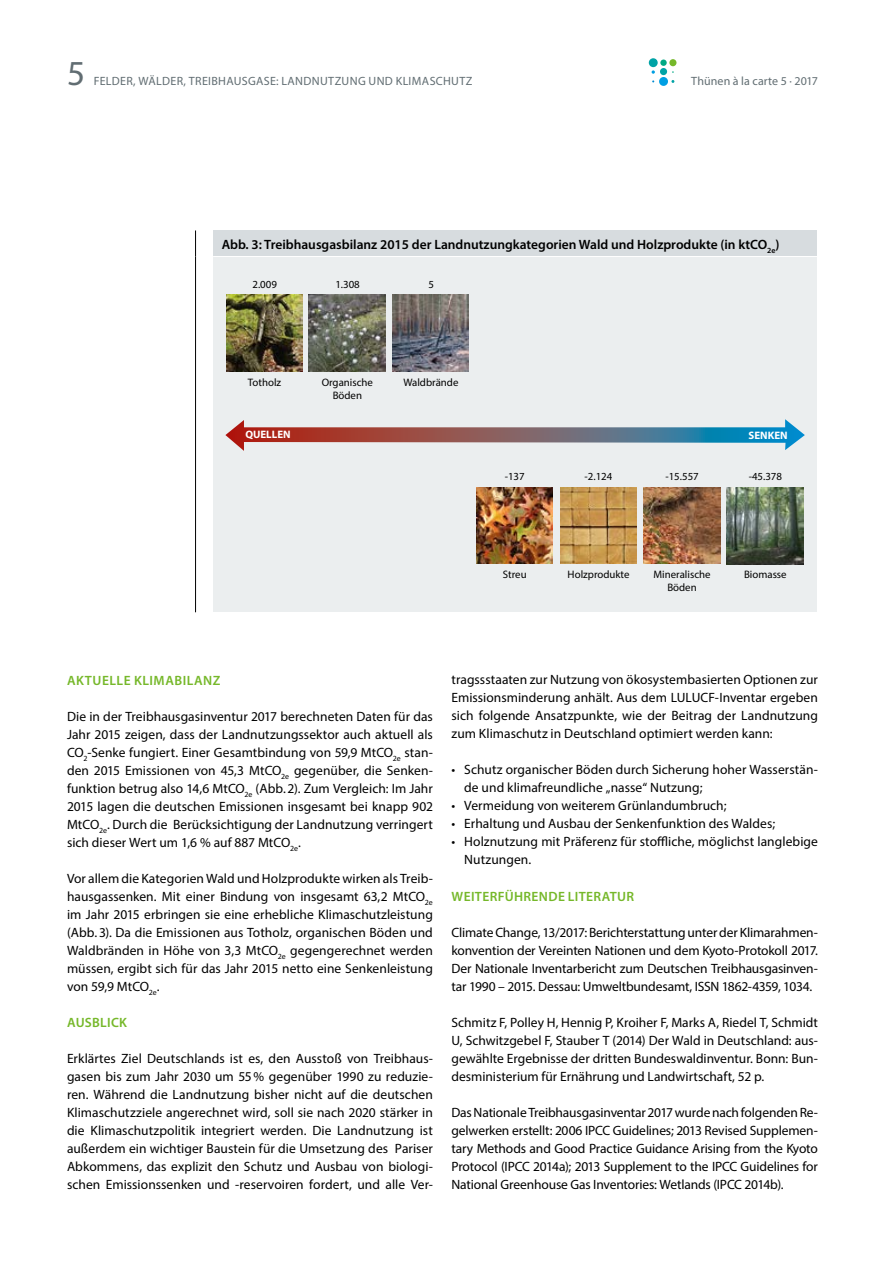
<style>
.page{position:relative;width:885px;height:1263px;background:#fff}
.page>*{position:absolute;margin:0;border:0;box-sizing:border-box;transform-origin:0 0}
.Pagina{font:35.25px "Myriad Pro";color:#616d72}
.Fließtext{font:13.5px/18px "Myriad Pro";color:#000;text-align:justify}
.t1{font:600 13.5px "Myriad Pro";color:#000}
.Fließtext-2{font:600 13.5px "Myriad Pro";letter-spacing:.03em;color:#76b82a}
.t2{font:12px "Myriad Pro";letter-spacing:.025em;color:#616d72}
.t3{font:12px "Myriad Pro";letter-spacing:.005em;color:#616d72}
.t4{font:10.8px/13px "Myriad Pro";color:#000;text-align:center}
.t5{font:700 10.8px "Myriad Pro";color:#fff}
</style>
<div class="page">
<div style="left:669px;top:59px;width:7px;height:7px;background:#76b82a;border-radius:50%"></div>
<svg style="left:660px;top:60px;width:6px;height:6px"></svg>
<div style="left:660px;top:68px;width:7px;height:7px;background:#00a3a6;border-radius:50%"></div>
<div style="left:659px;top:77px;width:9px;height:9px;background:#009fe3;border-radius:50%"></div>
<div style="left:648px;top:58px;width:9px;height:9px;background:#00a3a6;border-radius:50%"></div>
<div style="left:213px;top:230px;width:604px;height:26px;background:#d7dcdf"></div>
<div style="left:213px;top:256px;width:604px;height:356px;background:#ebeeef"></div>
<svg style="left:195px;top:230px;width:1px;height:26px"></svg>
<hr style="left:195px;top:256px;width:1px;height:356px;background:#000">
<hr style="left:213px;top:256px;width:604px;height:1px;background:#fff">
<svg style="left:225px;top:419px;width:579px;height:32px"></svg>
<img style="left:643px;top:487px;width:77px;height:77px">
<img style="left:560px;top:487px;width:76px;height:77px">
<img style="left:226px;top:295px;width:77px;height:76px">
<img style="left:476px;top:487px;width:76px;height:77px">
<img style="left:392px;top:295px;width:77px;height:76px">
<img style="left:726px;top:487px;width:77px;height:77px">
<img style="left:308px;top:295px;width:77px;height:76px">
<p class="Pagina" style="left:67px;top:51px;width:20px">5</p>
<p class="t2" style="left:94px;top:74px;width:380px">FELDER, WÄLDER, TREIBHAUSGASE: LANDNUTZUNG UND KLIMASCHUTZ</p>
<p class="t3" style="left:691px;top:74px;width:128px">Thünen à la carte 5 · 2017</p>
<p class="t1" style="left:222px;top:235px;width:559px">Abb. 3: Treibhausgasbilanz 2015 der Landnutzungkategorien Wald und Holzprodukte (in ktCO<sub>2e</sub>)</p>
<p class="t4" style="left:252px;top:278px;width:26px">2.009</p>
<p class="t4" style="left:335px;top:278px;width:26px">1.308</p>
<p class="t4" style="left:428px;top:278px;width:7px">5</p>
<p class="t4" style="left:248px;top:377px;width:35px">Totholz</p>
<p class="t4" style="left:321px;top:377px;width:53px">Organische<br>Böden</p>
<p class="t4" style="left:403px;top:377px;width:57px">Waldbrände</p>
<p class="t5" style="left:245px;top:431px;width:47px">QUELLEN</p>
<p class="t5" style="left:748px;top:431px;width:40px">SENKEN</p>
<p class="t4" style="left:504px;top:471px;width:21px">-137</p>
<p class="t4" style="left:503px;top:569px;width:25px">Streu</p>
<p class="t4" style="left:584px;top:471px;width:29px">-2.124</p>
<p class="t4" style="left:665px;top:471px;width:35px">-15.557</p>
<p class="t4" style="left:748px;top:471px;width:35px">-45.378</p>
<p class="t4" style="left:567px;top:569px;width:63px">Holzprodukte</p>
<p class="t4" style="left:653px;top:569px;width:59px">Mineralische<br>Böden</p>
<p class="t4" style="left:744px;top:569px;width:44px">Biomasse</p>
<p class="Fließtext-2" style="left:67px;top:671px;width:155px">AKTUELLE KLIMABILANZ</p>
<p class="Fließtext" style="left:67px;top:707px;width:367px">Die in der Treibhausgasinventur 2017 berechneten Daten für das Jahr 2015 zeigen, dass der Landnutzungssektor auch aktuell als CO<sub>2</sub>-Senke fungiert. Einer Gesamtbindung von 59,9 MtCO<sub>2e</sub> stan&shy;den 2015 Emissionen von 45,3 MtCO<sub>2e</sub> gegenüber, die Senken&shy;funktion betrug also 14,6 MtCO<sub>2e</sub> (Abb.2). Zum Vergleich: Im Jahr 2015 lagen die deutschen Emissionen insgesamt bei knapp 902<br>MtCO<sub>2e</sub>. Durch die Berücksichtigung der Landnutzung verringert sich dieser Wert um 1,6 % auf 887 MtCO<sub>2e</sub>.</p>
<p class="Fließtext" style="left:67px;top:869px;width:367px">Vor allem die Kategorien Wald und Holzprodukte wirken als Treib&shy;hausgassenken. Mit einer Bindung von insgesamt 63,2 MtCO<sub>2e </sub>im Jahr 2015 erbringen sie eine erhebliche Klimaschutzleistung (Abb.3). Da die Emissionen aus Totholz, organischen Böden und Waldbränden in Höhe von 3,3 MtCO<sub>2e</sub> gegengerechnet werden müssen, ergibt sich für das Jahr 2015 netto eine Senkenleistung von 59,9 MtCO<sub>2e</sub>.</p>
<p class="Fließtext-2" style="left:67px;top:1013px;width:61px">AUSBLICK</p>
<p class="Fließtext" style="left:67px;top:1049px;width:367px">Erklärtes Ziel Deutschlands ist es, den Ausstoß von Treibhaus&shy;gasen bis zum Jahr 2030 um 55% gegenüber 1990 zu reduzie&shy;ren. Während die Landnutzung bisher nicht auf die deutschen Klimaschutzziele angerechnet wird, soll sie nach 2020 stärker in die Klimaschutzpolitik integriert werden. Die Landnutzung ist außerdem ein wichtiger Baustein für die Umsetzung des Pariser Abkommens, das explizit den Schutz und Ausbau von biologi&shy;schen Emissionssenken und -reservoiren fordert, und alle Ver-</p>
<p class="Fließtext" style="left:451px;top:671px;width:368px">tragssstaaten zur Nutzung von ökosystembasierten Optionen zur Emissionsminderung anhält. Aus dem LULUCF-Inventar ergeben sich folgende Ansatzpunkte, wie der Beitrag der Landnutzung zum Klimaschutz in Deutschland optimiert werden kann:</p>
<p class="Fließtext" style="left:464px;top:761px;width:355px;text-indent:-13px">• Schutz organischer Böden durch Sicherung hoher Wasserstän&shy;de und klimafreundliche „nasse“ Nutzung;</p>
<p class="Fließtext" style="left:451px;top:797px;width:276px">• Vermeidung von weiterem Grünlandumbruch;</p>
<p class="Fließtext" style="left:451px;top:815px;width:325px">• Erhaltung und Ausbau der Senkenfunktion des Waldes;</p>
<p class="Fließtext" style="left:464px;top:833px;width:355px;text-indent:-13px">• Holznutzung mit Präferenz für stoffliche, möglichst langlebige<br>Nutzungen.</p>
<p class="Fließtext-2" style="left:451px;top:887px;width:184px">WEITERFÜHRENDE LITERATUR</p>
<p class="Fließtext" style="left:451px;top:923px;width:368px">Climate Change, 13/2017: Berichterstattung unter der Klimarahmen&shy;konvention der Vereinten Nationen und dem Kyoto-Protokoll 2017.<br>Der Nationale Inventarbericht zum Deutschen Treibhausgasinven&shy;tar 1990 – 2015. Dessau: Umweltbundesamt, ISSN 1862-4359, 1034.</p>
<p class="Fließtext" style="left:451px;top:1013px;width:368px">Schmitz F, Polley H, Hennig P, Kroiher F, Marks A, Riedel T, Schmidt U, Schwitzgebel F, Stauber T (2014) Der Wald in Deutschland: aus&shy;gewählte Ergebnisse der dritten Bundeswaldinventur. Bonn: Bun&shy;desministerium für Ernährung und Landwirtschaft, 52 p.</p>
<p class="Fließtext" style="left:451px;top:1103px;width:368px">Das Nationale Treibhausgasinventar 2017 wurde nach folgenden Re&shy;gelwerken erstellt: 2006 IPCC Guidelines; 2013 Revised Supplemen&shy;tary Methods and Good Practice Guidance Arising from the Kyoto Protocol (IPCC 2014a); 2013 Supplement to the IPCC Guidelines for National Greenhouse Gas Inventories: Wetlands (IPCC 2014b).</p>
</div>
